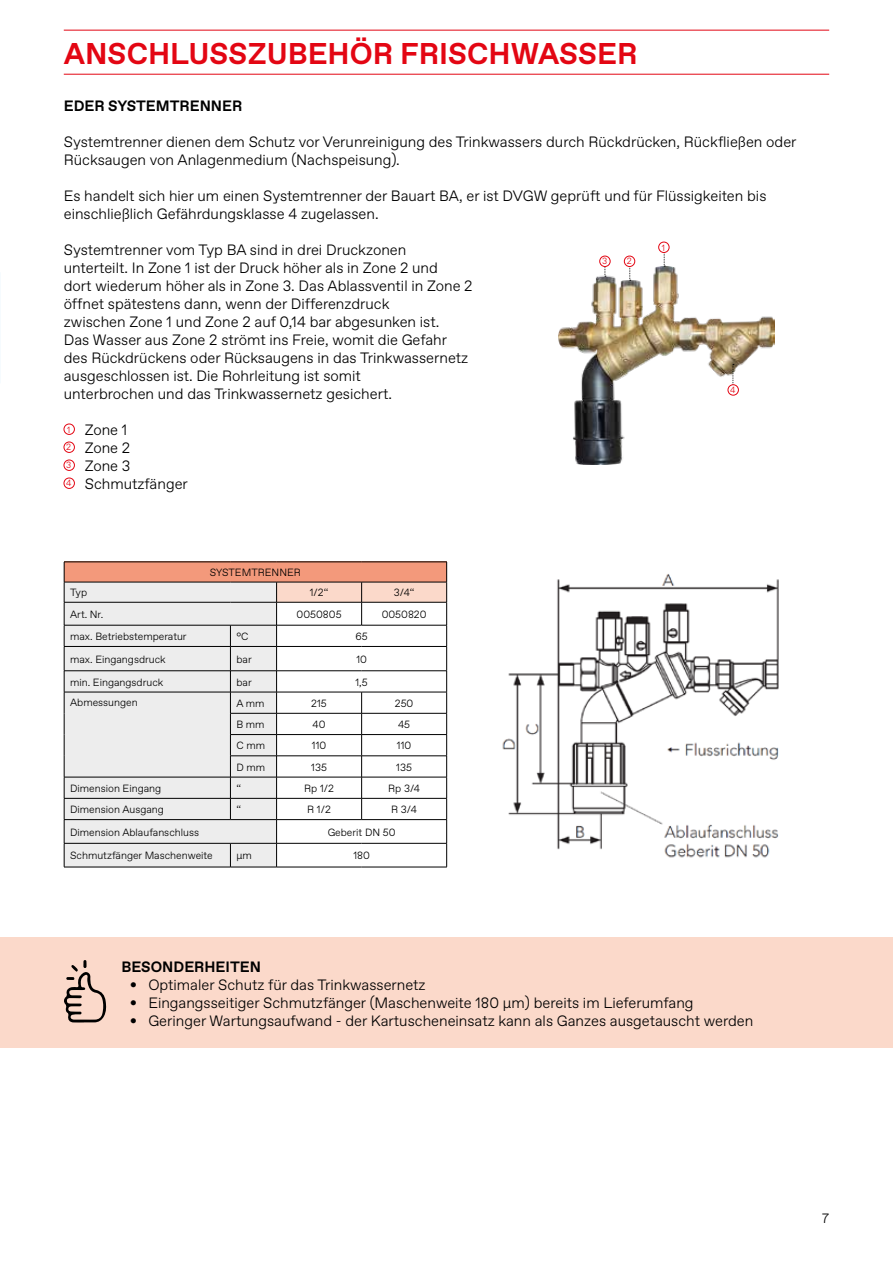
<style>
.page{position:relative;width:893px;height:1263px;background:#fff}
.page>*{position:absolute;margin:0;border:0;box-sizing:border-box;transform-origin:0 0}
.t1{font:700 30px "ABC Favorit";color:#e30613}
.t2{font:300 15px/18px "ABC Favorit";color:#000}
.t3{font:700 15px "ABC Favorit";color:#000}
.t4{font:300 13.5px "ABC Favorit";color:#000}
.t5{font:300 10.5px "ABC Favorit";color:#000}
.t6{font:300 9px "ABC Favorit";color:#e30613}
.s1{font-size:9px;color:#e30613}
</style>
<div class="page">
<hr style="left:64px;top:30px;width:765px;height:1px;background:#e30613">
<hr style="left:64px;top:74px;width:765px;height:1px;background:#e30613">
<div style="left:64px;top:424px;width:11px;height:11px;border:1px solid #e30613;border-radius:50%"></div>
<div style="left:64px;top:442px;width:11px;height:11px;border:1px solid #e30613;border-radius:50%"></div>
<div style="left:64px;top:460px;width:11px;height:11px;border:1px solid #e30613;border-radius:50%"></div>
<div style="left:64px;top:478px;width:11px;height:11px;border:1px solid #e30613;border-radius:50%"></div>
<img style="left:558px;top:266px;width:216px;height:199px">
<svg style="left:664px;top:253px;width:1px;height:14px"></svg>
<svg style="left:630px;top:267px;width:1px;height:14px"></svg>
<svg style="left:733px;top:364px;width:1px;height:20px"></svg>
<div style="left:624px;top:256px;width:11px;height:11px;border:1px solid #e30613;border-radius:50%"></div>
<div style="left:599px;top:256px;width:11px;height:11px;border:1px solid #e30613;border-radius:50%"></div>
<div style="left:728px;top:385px;width:10px;height:10px;background:#fff;border-radius:50%"></div>
<div style="left:728px;top:384px;width:11px;height:11px;border:1px solid #e30613;border-radius:50%"></div>
<div style="left:658px;top:242px;width:11px;height:11px;border:1px solid #e30613;border-radius:50%"></div>
<div style="left:64px;top:562px;width:383px;height:20px;background:#f3997b"></div>
<div style="left:65px;top:583px;width:211px;height:284px;background:#ededed"></div>
<hr style="left:64px;top:562px;width:166px;height:1px;background:#000">
<hr style="left:230px;top:562px;width:47px;height:1px;background:#000">
<hr style="left:64px;top:582px;width:166px;height:1px;background:#000">
<hr style="left:230px;top:582px;width:47px;height:1px;background:#000">
<hr style="left:64px;top:602px;width:166px;height:1px;background:#000">
<hr style="left:230px;top:602px;width:47px;height:1px;background:#000">
<hr style="left:64px;top:625px;width:166px;height:1px;background:#000">
<hr style="left:230px;top:625px;width:47px;height:1px;background:#000">
<hr style="left:64px;top:646px;width:166px;height:1px;background:#000">
<hr style="left:230px;top:646px;width:47px;height:1px;background:#000">
<hr style="left:64px;top:670px;width:166px;height:1px;background:#000">
<hr style="left:230px;top:670px;width:47px;height:1px;background:#000">
<hr style="left:64px;top:692px;width:166px;height:1px;background:#000">
<hr style="left:230px;top:692px;width:47px;height:1px;background:#000">
<hr style="left:230px;top:713px;width:47px;height:1px;background:#000">
<hr style="left:230px;top:734px;width:47px;height:1px;background:#000">
<hr style="left:230px;top:755px;width:47px;height:1px;background:#000">
<hr style="left:64px;top:777px;width:166px;height:1px;background:#000">
<hr style="left:230px;top:777px;width:47px;height:1px;background:#000">
<hr style="left:64px;top:798px;width:166px;height:1px;background:#000">
<hr style="left:230px;top:798px;width:47px;height:1px;background:#000">
<svg style="left:230px;top:625px;width:1px;height:194px"></svg>
<hr style="left:64px;top:819px;width:166px;height:1px;background:#000">
<hr style="left:230px;top:819px;width:47px;height:1px;background:#000">
<hr style="left:64px;top:843px;width:166px;height:1px;background:#000">
<svg style="left:64px;top:562px;width:1px;height:305px"></svg>
<hr style="left:230px;top:843px;width:47px;height:1px;background:#000">
<svg style="left:230px;top:843px;width:1px;height:24px"></svg>
<hr style="left:64px;top:867px;width:166px;height:1px;background:#000">
<hr style="left:230px;top:867px;width:47px;height:1px;background:#000">
<hr style="left:277px;top:867px;width:85px;height:1px;background:#000">
<hr style="left:362px;top:867px;width:85px;height:1px;background:#000">
<svg style="left:276px;top:562px;width:171px;height:305px"></svg>
<hr style="left:362px;top:819px;width:85px;height:1px;background:#000">
<img style="left:502px;top:574px;width:277px;height:284px">
<div style="left:0;top:938px;width:893px;height:110px;background:#fbd9ca"></div>
<svg style="left:64px;top:960px;width:43px;height:62px"></svg>
<h1 class="t1" style="left:64px;top:35px;width:575px">ANSCHLUSSZUBEHÖR FRISCHWASSER</h1>
<p class="t3" style="left:64px;top:96px;width:180px">EDER SYSTEMTRENNER</p>
<p class="t2" style="left:64px;top:133px;width:734px">Systemtrenner dienen dem Schutz vor Verunreinigung des Trinkwassers durch Rückdrücken, Rückfließen oder<br>Rücksaugen von Anlagenmedium (Nachspeisung).</p>
<p class="t2" style="left:64px;top:187px;width:704px">Es handelt sich hier um einen Systemtrenner der Bauart BA, er ist DVGW geprüft und für Flüssigkeiten bis einschließlich Gefährdungsklasse 4 zugelassen.</p>
<p class="t2" style="left:64px;top:241px;width:410px">Systemtrenner vom Typ BA sind in drei Druckzonen unterteilt. In Zone 1 ist der Druck höher als in Zone 2 und<br>dort wiederum höher als in Zone 3. Das Ablassventil in Zone 2 öffnet spätestens dann, wenn der Differenzdruck<br>zwischen Zone 1 und Zone 2 auf 0,14 bar abgesunken ist.<br>Das Wasser aus Zone 2 strömt ins Freie, womit die Gefahr des Rückdrückens oder Rücksaugens in das Trinkwassernetz ausgeschlossen ist. Die Rohrleitung ist somit<br>unterbrochen und das Trinkwassernetz gesichert.</p>
<p class="t2" style="left:66px;top:421px;width:123px"><span class="s1">1</span> Zone 1<br><sup>2</sup> Zone 2<br><sup>3</sup> Zone 3<br><sup>4</sup> Schmutzfänger</p>
<p class="t6" style="left:662px;top:242px;width:5px">1</p>
<p class="t6" style="left:602px;top:256px;width:7px">3</p>
<p class="t6" style="left:627px;top:256px;width:7px">2</p>
<p class="t6" style="left:730px;top:384px;width:7px">4</p>
<p class="t5" style="left:210px;top:566px;width:93px">SYSTEMTRENNER</p>
<p class="t5" style="left:70px;top:587px;width:19px">Typ</p>
<p class="t5" style="left:310px;top:587px;width:20px">1/2“</p>
<p class="t5" style="left:394px;top:587px;width:22px">3/4“</p>
<p class="t5" style="left:70px;top:608px;width:35px">Art. Nr.</p>
<p class="t5" style="left:297px;top:608px;width:47px">0050805</p>
<p class="t5" style="left:382px;top:608px;width:46px">0050820</p>
<p class="t5" style="left:70px;top:630px;width:118px">max. Betriebstemperatur</p>
<p class="t5" style="left:236px;top:630px;width:14px">°C</p>
<p class="t5" style="left:355px;top:630px;width:14px">65</p>
<p class="t5" style="left:70px;top:653px;width:97px">max. Eingangsdruck</p>
<p class="t5" style="left:236px;top:653px;width:17px">bar</p>
<p class="t5" style="left:356px;top:653px;width:12px">10</p>
<p class="t5" style="left:70px;top:676px;width:95px">min. Eingangsdruck</p>
<p class="t5" style="left:236px;top:676px;width:17px">bar</p>
<p class="t5" style="left:355px;top:676px;width:14px">1,5</p>
<p class="t5" style="left:70px;top:697px;width:69px">Abmessungen</p>
<p class="t5" style="left:236px;top:697px;width:30px">A mm</p>
<p class="t5" style="left:311px;top:697px;width:17px">215</p>
<p class="t5" style="left:395px;top:697px;width:20px">250</p>
<p class="t5" style="left:236px;top:718px;width:30px">B mm</p>
<p class="t5" style="left:313px;top:718px;width:14px">40</p>
<p class="t5" style="left:398px;top:718px;width:14px">45</p>
<p class="t5" style="left:236px;top:740px;width:30px">C mm</p>
<p class="t5" style="left:312px;top:740px;width:16px">110</p>
<p class="t5" style="left:397px;top:740px;width:16px">110</p>
<p class="t5" style="left:236px;top:761px;width:30px">D mm</p>
<p class="t5" style="left:311px;top:761px;width:17px">135</p>
<p class="t5" style="left:396px;top:761px;width:17px">135</p>
<p class="t5" style="left:70px;top:782px;width:93px">Dimension Eingang</p>
<p class="t5" style="left:236px;top:782px;width:6px">“</p>
<p class="t5" style="left:304px;top:782px;width:31px">Rp 1/2</p>
<p class="t5" style="left:388px;top:782px;width:33px">Rp 3/4</p>
<p class="t5" style="left:70px;top:803px;width:95px">Dimension Ausgang</p>
<p class="t5" style="left:236px;top:803px;width:6px">“</p>
<p class="t5" style="left:307px;top:803px;width:25px">R 1/2</p>
<p class="t5" style="left:391px;top:803px;width:27px">R 3/4</p>
<p class="t5" style="left:70px;top:826px;width:130px">Dimension Ablaufanschluss</p>
<p class="t5" style="left:328px;top:826px;width:69px">Geberit DN 50</p>
<p class="t5" style="left:70px;top:850px;width:144px">Schmutzfänger Maschenweite</p>
<p class="t5" style="left:236px;top:850px;width:17px">μm</p>
<p class="t5" style="left:353px;top:850px;width:18px">180</p>
<p class="t3" style="left:121px;top:957px;width:141px">BESONDERHEITEN</p>
<p class="t2" style="left:130px;top:975px;width:297px">• Optimaler Schutz für das Trinkwassernetz</p>
<p class="t2" style="left:130px;top:993px;width:565px">• Eingangsseitiger Schmutzfänger (Maschenweite 180 μm) bereits im Lieferumfang</p>
<p class="t2" style="left:130px;top:1011px;width:625px">• Geringer Wartungsaufwand - der Kartuscheneinsatz kann als Ganzes ausgetauscht werden</p>
<p class="t4" style="left:822px;top:1210px;width:9px">7</p>
</div>
